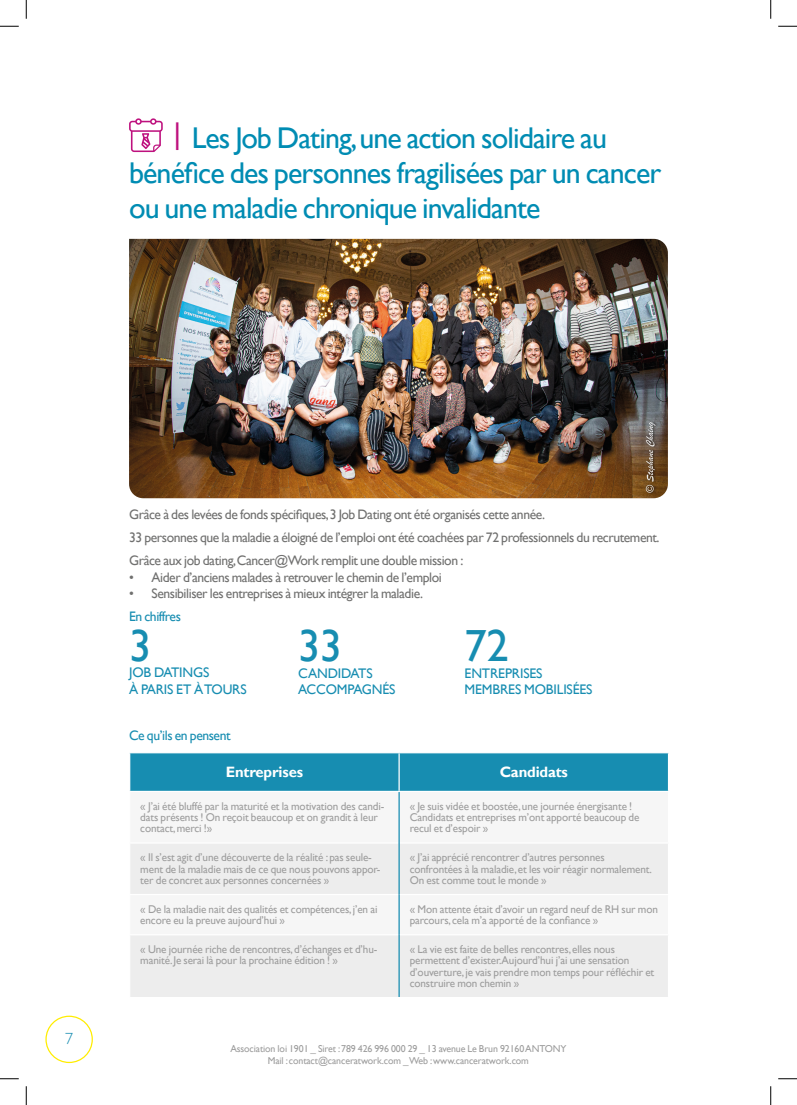
<style>
.page{position:relative;width:797px;height:1105px;background:#fff}
.page>*{position:absolute;margin:0;border:0;box-sizing:border-box;transform-origin:0 0}
.t1{font:45px "Gill Sans";color:#178db1}
.TexteCourant{font:30px/35px "Gill Sans";letter-spacing:-.03em;color:#008cb3}
.t2{font:300 16.25px "Gill Sans Std";color:#178db1}
.t3{font:700 15px "Gill Sans";letter-spacing:-.01em;color:#fff}
.t4{font:13.88px/16.6px "Gill Sans";letter-spacing:-.01em;color:#178db1}
._03_TexteCourantRetr{font:13.75px "Gill Sans";letter-spacing:-.03em;color:#70706f}
._03_TexteCourantRetr-2{font:13.75px "Gill Sans";letter-spacing:-.03em;color:#178db1}
.t5{font:11.25px/11.2px "Gill Sans";letter-spacing:-.01em;color:#9d9d9d}
.t6{font:10px/12px "Gill Sans";letter-spacing:-.01em;color:#9d9d9d;text-align:center}
</style>
<div class="page">
<svg style="left:129px;top:118px;width:34px;height:34px"></svg>
<img style="left:129px;top:239px;width:539px;height:259px">
<div style="left:130px;top:753px;width:538px;height:38px;background:#178db1"></div>
<svg style="left:130px;top:844px;width:538px;height:153px;fill:#ededed"></svg>
<hr style="left:398px;top:753px;width:2px;height:38px;background:#fff">
<hr style="left:129px;top:894px;width:269px;height:1px;background:#fff">
<hr style="left:400px;top:894px;width:269px;height:1px;background:#fff">
<hr style="left:129px;top:934px;width:269px;height:1px;background:#fff">
<hr style="left:400px;top:934px;width:269px;height:1px;background:#fff">
<hr style="left:398px;top:792px;width:2px;height:51px;background:#178db1">
<hr style="left:398px;top:843px;width:2px;height:51px;background:#178db1">
<hr style="left:398px;top:894px;width:2px;height:41px;background:#178db1">
<hr style="left:398px;top:935px;width:2px;height:62px;background:#178db1">
<div style="left:45px;top:1016px;width:48px;height:47px;border:1px solid #ffed00;border-radius:50%"></div>
<svg style="left:0;top:25px;width:19px;height:2px"></svg>
<svg style="left:778px;top:25px;width:19px;height:2px"></svg>
<svg style="left:0;top:1078px;width:19px;height:1px"></svg>
<svg style="left:778px;top:1078px;width:19px;height:1px"></svg>
<svg style="left:25px;top:0;width:2px;height:19px"></svg>
<svg style="left:25px;top:1086px;width:2px;height:19px"></svg>
<svg style="left:770px;top:0;width:1px;height:19px"></svg>
<svg style="left:770px;top:1086px;width:1px;height:19px"></svg>
<p class="TexteCourant" style="left:129px;top:121px;width:534px;text-indent:44px"><sup>|</sup> Les Job Dating, une action solidaire au bénéfice des personnes fragilisées par un cancer ou une maladie chronique invalidante</p>
<h3 class="t2" style="left:65px;top:1029px;width:10px">7</h3>
<p class="_03_TexteCourantRetr" style="left:129px;top:506px;width:417px">Grâce à des levées de fonds spécifiques,3 Job Dating ont été organisés cette année.</p>
<p class="_03_TexteCourantRetr" style="left:129px;top:529px;width:532px">33 personnes que la maladie a éloigné de l’emploi ont été coachées par 72 professionnels du recrutement.</p>
<p class="_03_TexteCourantRetr" style="left:129px;top:553px;width:336px">Grâce aux job dating, Cancer@Work remplit une double mission :</p>
<p class="_03_TexteCourantRetr" style="left:129px;top:569px;width:314px">• Aider d’anciens malades à retrouver le chemin de l’emploi</p>
<p class="_03_TexteCourantRetr" style="left:129px;top:585px;width:295px">• Sensibiliser les entreprises à mieux intégrer la maladie.</p>
<p class="_03_TexteCourantRetr-2" style="left:129px;top:609px;width:53px">En chiffres</p>
<p class="t1" style="left:129px;top:619px;width:24px">3</p>
<p class="t4" style="left:129px;top:665px;width:82px">JOB DATINGS</p>
<p class="t4" style="left:129px;top:681px;width:119px">À PARIS ET À TOURS</p>
<p class="t1" style="left:464px;top:619px;width:46px">72</p>
<p class="t4" style="left:464px;top:665px;width:129px">ENTREPRISES<br>MEMBRES MOBILISÉES</p>
<p class="t1" style="left:298px;top:620px;width:46px">33</p>
<p class="t4" style="left:298px;top:665px;width:76px">CANDIDATS</p>
<p class="t4" style="left:298px;top:682px;width:99px">ACCOMPAGNÉS</p>
<p class="_03_TexteCourantRetr-2" style="left:129px;top:727px;width:103px">Ce qu’ils en pensent</p>
<p class="t3" style="left:226px;top:763px;width:79px">Entreprises</p>
<p class="t3" style="left:499px;top:763px;width:70px">Candidats</p>
<p class="t5" style="left:140px;top:801px;width:245px">« J’ai été bluffé par la maturité et la motivation des candi&shy;dats présents ! On reçoit beaucoup et on grandit à leur contact, merci !»</p>
<p class="t5" style="left:410px;top:801px;width:231px">« Je suis vidée et boostée, une journée énergisante !<br>Candidats et entreprises m’ont apporté beaucoup de recul et d’espoir »</p>
<p class="t5" style="left:140px;top:852px;width:242px">« Il s’est agit d’une découverte de la réalité : pas seule&shy;ment de la maladie mais de ce que nous pouvons appor&shy;ter de concret aux personnes concernées »</p>
<p class="t5" style="left:410px;top:852px;width:244px">« J’ai apprécié rencontrer d’autres personnes confrontées à la maladie, et les voir réagir normalement.<br>On est comme tout le monde »</p>
<p class="t5" style="left:140px;top:904px;width:239px">« De la maladie nait des qualités et compétences, j’en ai encore eu la preuve aujourd’hui »</p>
<p class="t5" style="left:410px;top:904px;width:250px">« Mon attente était d’avoir un regard neuf de RH sur mon parcours,cela m’a apporté de la confiance »</p>
<p class="t5" style="left:140px;top:944px;width:238px">« Une journée riche de rencontres, d’échanges et d’hu&shy;manité. Je serai là pour la prochaine édition ! »</p>
<p class="t5" style="left:410px;top:944px;width:246px">« La vie est faite de belles rencontres, elles nous permettent d’exister.Aujourd’hui j’ai une sensation d’ouverture,je vais prendre mon temps pour réfléchir et construire mon chemin »</p>
<p class="t6" style="left:230px;top:1043px;width:337px">Association loi 1901 _ Siret : 789 426 996 000 29 _ 13 avenue Le Brun 92160 ANTONY<br>Mail : contact@canceratwork.com _ Web : www.canceratwork.com</p>
</div>
